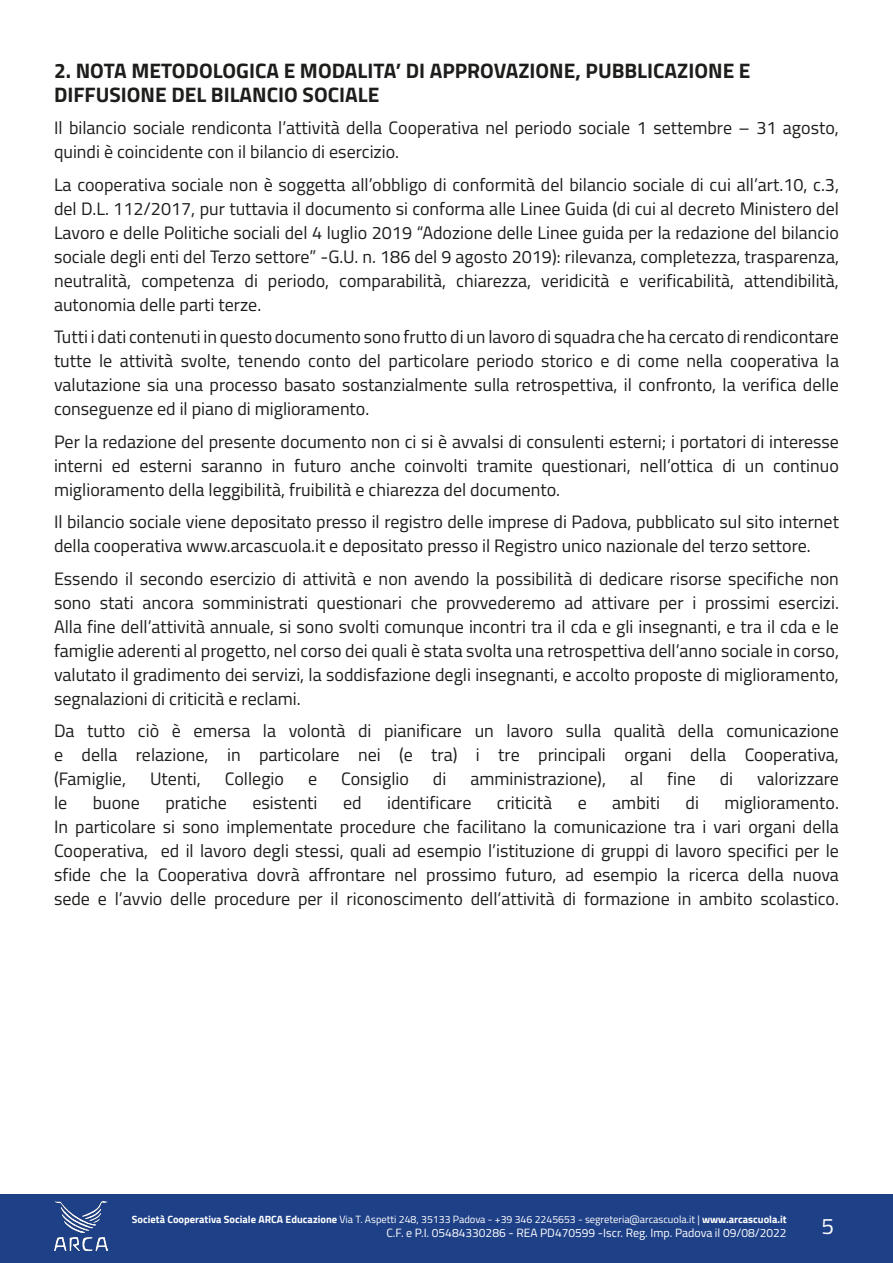
<style>
.page{position:relative;width:893px;height:1263px;background:#fff}
.page>*{position:absolute;margin:0;border:0;box-sizing:border-box;transform-origin:0 0}
.t1{font:22.5px "Titillium Web";color:#fff}
.t2{font:700 21px/24px "Titillium Web";color:#1d1d1b}
.t3{font:18px/24px "Titillium Web";color:#1d1d1b;text-align:justify}
.t4{font:12px "Titillium Web";color:#fff}
.t5{font:10.5px "Titillium Web";color:#fff}
.s1{font-weight:700}
</style>
<div class="page">
<div style="left:0;top:1195px;width:893px;height:68px;background:#1e4087"></div>
<img style="left:54px;top:1201px;width:53px;height:49px">
<p class="t2" style="left:54px;top:57px;width:698px">2. NOTA METODOLOGICA E MODALITA’ DI APPROVAZIONE, PUBBLICAZIONE E<br>DIFFUSIONE DEL BILANCIO SOCIALE</p>
<p class="t3" style="left:54px;top:115px;width:786px">Il bilancio sociale rendiconta l’attività della Cooperativa nel periodo sociale 1 settembre – 31 agosto, quindi è coincidente con il bilancio di esercizio.</p>
<p class="t3" style="left:54px;top:172px;width:787px">La cooperativa sociale non è soggetta all’obbligo di conformità del bilancio sociale di cui all’art.10, c.3, del D.L. 112/2017, pur tuttavia il documento si conforma alle Linee Guida (di cui al decreto Ministero del Lavoro e delle Politiche sociali del 4 luglio 2019 “Adozione delle Linee guida per la redazione del bilancio sociale degli enti del Terzo settore” -G.U. n. 186 del 9 agosto 2019): rilevanza, completezza, trasparenza, neutralità, competenza di periodo, comparabilità, chiarezza, veridicità e verificabilità, attendibilità, autonomia delle parti terze.</p>
<p class="t3" style="left:54px;top:324px;width:787px">Tutti i dati contenuti in questo documento sono frutto di un lavoro di squadra che ha cercato di rendicontare tutte le attività svolte, tenendo conto del particolare periodo storico e di come nella cooperativa la valutazione sia una processo basato sostanzialmente sulla retrospettiva, il confronto, la verifica delle conseguenze ed il piano di miglioramento.</p>
<p class="t3" style="left:54px;top:429px;width:786px">Per la redazione del presente documento non ci si è avvalsi di consulenti esterni; i portatori di interesse interni ed esterni saranno in futuro anche coinvolti tramite questionari, nell’ottica di un continuo miglioramento della leggibilità, fruibilità e chiarezza del documento.</p>
<p class="t3" style="left:54px;top:509px;width:786px">Il bilancio sociale viene depositato presso il registro delle imprese di Padova, pubblicato sul sito internet della cooperativa www.arcascuola.it e depositato presso il Registro unico nazionale del terzo settore.</p>
<p class="t3" style="left:54px;top:566px;width:786px">Essendo il secondo esercizio di attività e non avendo la possibilità di dedicare risorse specifiche non sono stati ancora somministrati questionari che provvederemo ad attivare per i prossimi esercizi.<br>Alla fine dell’attività annuale, si sono svolti comunque incontri tra il cda e gli insegnanti, e tra il cda e le famiglie aderenti al progetto, nel corso dei quali è stata svolta una retrospettiva dell’anno sociale in corso, valutato il gradimento dei servizi, la soddisfazione degli insegnanti, e accolto proposte di miglioramento, segnalazioni di criticità e reclami.</p>
<p class="t3" style="left:54px;top:718px;width:786px">Da tutto ciò è emersa la volontà di pianificare un lavoro sulla qualità della comunicazione e della relazione, in particolare nei (e tra) i tre principali organi della Cooperativa, (Famiglie,</p>
<p class="t3" style="left:150px;top:766px;width:52px">Utenti,</p>
<p class="t3" style="left:225px;top:766px;width:61px">Collegio</p>
<p class="t3" style="left:308px;top:766px;width:11px">e</p>
<p class="t3" style="left:341px;top:766px;width:69px">Consiglio</p>
<p class="t3" style="left:433px;top:766px;width:15px">di</p>
<p class="t3" style="left:470px;top:766px;width:137px">amministrazione),</p>
<p class="t3" style="left:630px;top:766px;width:15px">al</p>
<p class="t3" style="left:667px;top:766px;width:30px">fine</p>
<p class="t3" style="left:720px;top:766px;width:15px">di</p>
<p class="t3" style="left:757px;top:766px;width:83px">valorizzare</p>
<p class="t3" style="left:54px;top:790px;width:15px">le</p>
<p class="t3" style="left:93px;top:790px;width:49px">buone</p>
<p class="t3" style="left:165px;top:790px;width:63px">pratiche</p>
<p class="t3" style="left:252px;top:790px;width:67px">esistenti</p>
<p class="t3" style="left:343px;top:790px;width:20px">ed</p>
<p class="t3" style="left:387px;top:790px;width:86px">identificare</p>
<p class="t3" style="left:497px;top:790px;width:57px">criticità</p>
<p class="t3" style="left:578px;top:790px;width:11px">e</p>
<p class="t3" style="left:612px;top:790px;width:49px">ambiti</p>
<p class="t3" style="left:685px;top:790px;width:15px">di</p>
<p class="t3" style="left:54px;top:790px;width:786px;text-indent:670px">miglioramento.<br>In particolare si sono implementate procedure che facilitano la comunicazione tra i vari organi della Cooperativa, ed il lavoro degli stessi, quali ad esempio l’istituzione di gruppi di lavoro specifici per le sfide che la Cooperativa dovrà affrontare nel prossimo futuro, ad esempio la ricerca della nuova sede e l’avvio delle procedure per il riconoscimento dell’attività di formazione in ambito scolastico.</p>
<p class="t5" style="left:132px;top:1211px;width:656px"><span class="s1">Società Cooperativa Sociale ARCA Educazione</span> Via T. Aspetti 248, 35133 Padova - +39 346 2245653 - segreteria@arcascuola.it | <span class="s1">www.arcascuola.it</span></p>
<p class="t4" style="left:386px;top:1224px;width:402px">C.F. e P.I. 05484330286 - REA PD470599 -Iscr. Reg. Imp. Padova il 09/08/2022</p>
<p class="t1" style="left:821px;top:1210px;width:14px">5</p>
</div>
